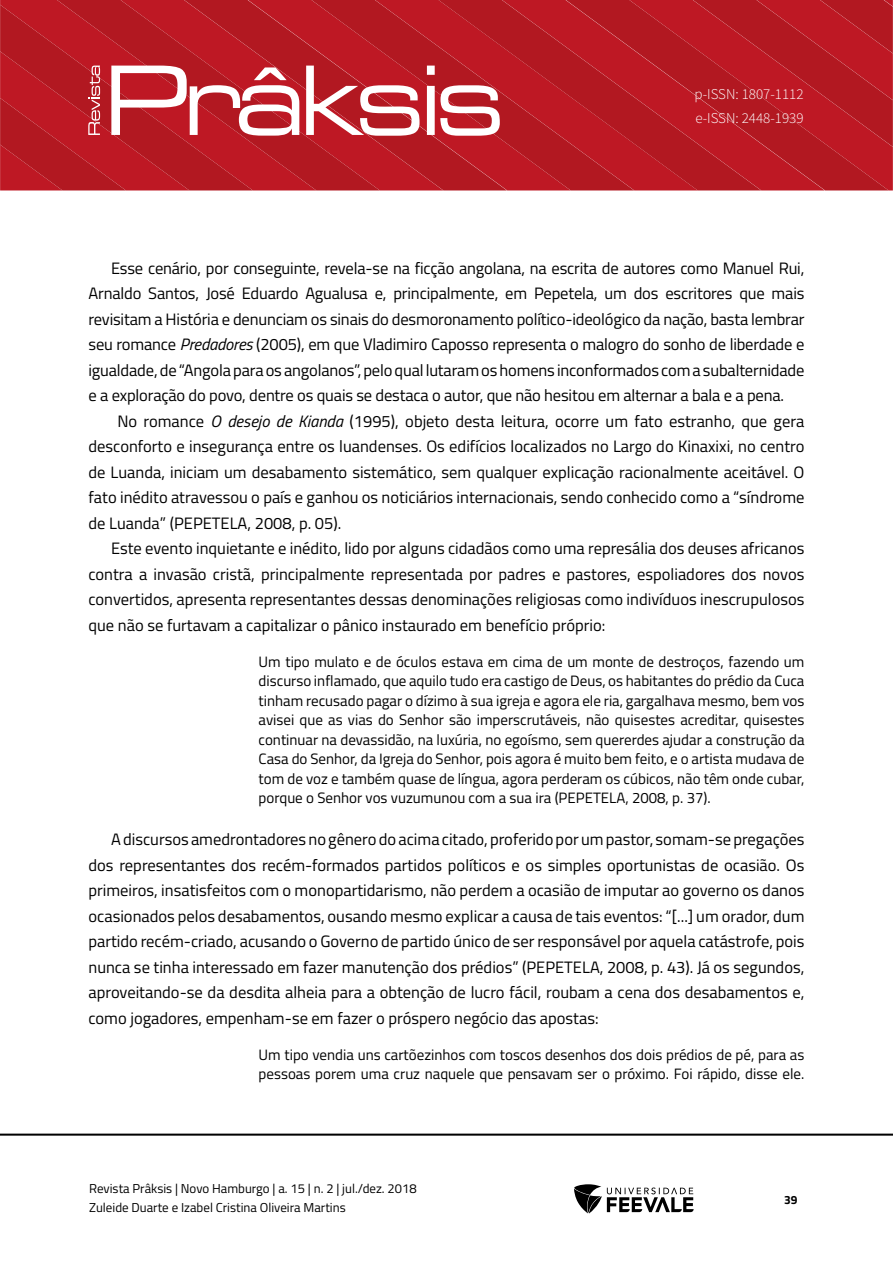
<style>
.page{position:relative;width:893px;height:1263px;background:#fff}
.page>*{position:absolute;margin:0;border:0;box-sizing:border-box;transform-origin:0 0}
.t1{font:16.5px/25.5px "Titillium Web";color:#000;text-align:justify}
.t2{font:15px/19.5px "Titillium Web";color:#000;text-align:justify}
.t3{font:300 15px/24px "Source Sans Pro";color:#fff}
.t4{font:12.9px/19.4px "Titillium Web";color:#000}
.t5{font:700 12px "Titillium Web";color:#000}
.s1{font-style:italic}
</style>
<div class="page">
<svg style="left:0;top:5px;width:56px;height:46px;background:#b71923"></svg>
<svg style="left:56px;top:0;width:128px;height:51px;background:#b81823"></svg>
<svg style="left:184px;top:0;width:127px;height:51px;background:#b81923"></svg>
<svg style="left:311px;top:0;width:127px;height:51px;background:#b81923"></svg>
<svg style="left:438px;top:0;width:127px;height:190px;background:#b81923"></svg>
<svg style="left:565px;top:0;width:324px;height:190px;background:#b81923"></svg>
<svg style="left:692px;top:0;width:201px;height:147px;background:#b81923"></svg>
<hr style="left:0;top:1133px;width:893px;height:3px;background:#000">
<svg style="left:574px;top:1184px;width:120px;height:29px"></svg>
<svg style="left:0;top:51px;width:500px;height:139px;background:#c13740"></svg>
<p class="t3" style="left:694px;top:82px;width:111px">p-ISSN: 1807-1112 e-ISSN: 2448-1939</p>
<p class="t1" style="left:88px;top:254px;width:717px;text-indent:23px">Esse cenário, por conseguinte, revela-se na ficção angolana, na escrita de autores como Manuel Rui, Arnaldo Santos, José Eduardo Agualusa e, principalmente, em Pepetela, um dos escritores que mais revisitam a História e denunciam os sinais do desmoronamento político-ideológico da nação, basta lembrar seu romance <span class="s1">Predadores</span> (2005), em que Vladimiro Caposso representa o malogro do sonho de liberdade e igualdade, de “Angola para os angolanos”, pelo qual lutaram os homens inconformados com a subalternidade e a exploração do povo, dentre os quais se destaca o autor, que não hesitou em alternar a bala e a pena.</p>
<p class="t1" style="left:88px;top:407px;width:717px;text-indent:29px">No romance <span class="s1">O desejo de Kianda</span> (1995), objeto desta leitura, ocorre um fato estranho, que gera desconforto e insegurança entre os luandenses. Os edifícios localizados no Largo do Kinaxixi, no centro de Luanda, iniciam um desabamento sistemático, sem qualquer explicação racionalmente aceitável. O fato inédito atravessou o país e ganhou os noticiários internacionais, sendo conhecido como a “síndrome de Luanda” (PEPETELA, 2008, p. 05).</p>
<p class="t1" style="left:88px;top:535px;width:717px;text-indent:23px">Este evento inquietante e inédito, lido por alguns cidadãos como uma represália dos deuses africanos contra a invasão cristã, principalmente representada por padres e pastores, espoliadores dos novos convertidos, apresenta representantes dessas denominações religiosas como indivíduos inescrupulosos que não se furtavam a capitalizar o pânico instaurado em benefício próprio:</p>
<p class="t2" style="left:259px;top:651px;width:547px">Um tipo mulato e de óculos estava em cima de um monte de destroços, fazendo um discurso inflamado, que aquilo tudo era castigo de Deus, os habitantes do prédio da Cuca tinham recusado pagar o dízimo à sua igreja e agora ele ria, gargalhava mesmo, bem vos avisei que as vias do Senhor são imperscrutáveis, não quisestes acreditar, quisestes continuar na devassidão, na luxúria, no egoísmo, sem quererdes ajudar a construção da Casa do Senhor, da Igreja do Senhor, pois agora é muito bem feito, e o artista mudava de tom de voz e também quase de língua, agora perderam os cúbicos, não têm onde cubar, porque o Senhor vos vuzumunou com a sua ira (PEPETELA, 2008, p. 37).</p>
<p class="t1" style="left:88px;top:826px;width:717px;text-indent:23px">A discursos amedrontadores no gênero do acima citado, proferido por um pastor, somam-se pregações dos representantes dos recém-formados partidos políticos e os simples oportunistas de ocasião. Os primeiros, insatisfeitos com o monopartidarismo, não perdem a ocasião de imputar ao governo os danos ocasionados pelos desabamentos, ousando mesmo explicar a causa de tais eventos: “[...] um orador, dum partido recém-criado, acusando o Governo de partido único de ser responsável por aquela catástrofe, pois nunca se tinha interessado em fazer manutenção dos prédios” (PEPETELA, 2008, p. 43). Já os segundos, aproveitando-se da desdita alheia para a obtenção de lucro fácil, roubam a cena dos desabamentos e, como jogadores, empenham-se em fazer o próspero negócio das apostas:</p>
<p class="t2" style="left:259px;top:1044px;width:547px">Um tipo vendia uns cartõezinhos com toscos desenhos dos dois prédios de pé, para as pessoas porem uma cruz naquele que pensavam ser o próximo. Foi rápido, disse ele.</p>
<p class="t4" style="left:89px;top:1178px;width:329px">Revista Prâksis | Novo Hamburgo | a. 15 | n. 2 | jul./dez. 2018<br>Zuleide Duarte e Izabel Cristina Oliveira Martins</p>
<p class="t5" style="left:784px;top:1190px;width:15px">39</p>
</div>
